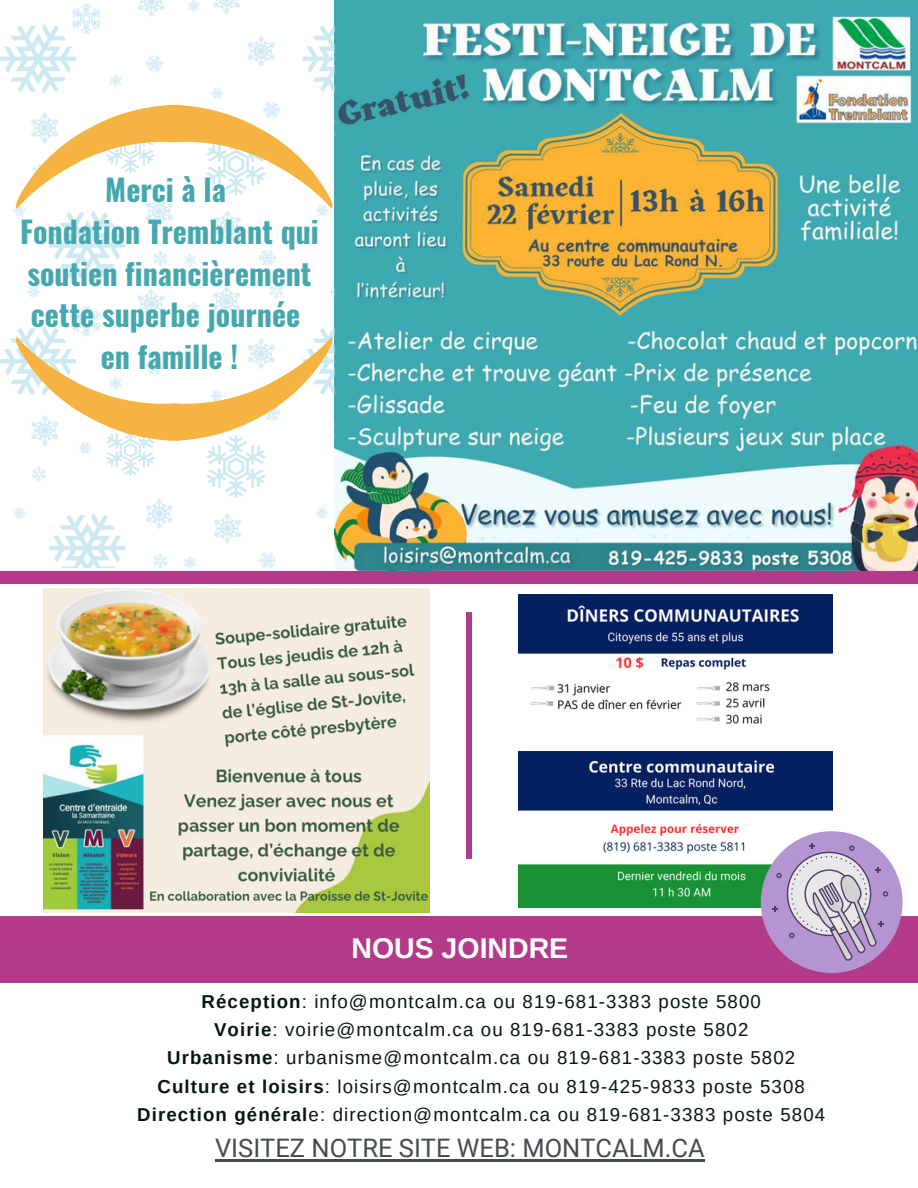
<style>
.page{position:relative;width:918px;height:1188px;background:#fff}
.page>*{position:absolute;margin:0;border:0;box-sizing:border-box;transform-origin:0 0}
.t1{font:700 30px/41.7px "Oswald";color:#45a8af;text-align:center}
.t2{font:700 28.5px "Arimo";color:#fff}
.t3{font:25.5px "Roboto";color:#464d50}
.t4{font:18.6px "Arimo";letter-spacing:.06em;color:#051613}
.s1{font-weight:700}
</style>
<div class="page">
<hr style="left:917px;top:883px;width:1px;height:87px;background:#7ed957">
<div style="left:0;top:916px;width:918px;height:67px;background:#b23a88"></div>
<img style="left:335px;top:0;width:583px;height:571px">
<div style="left:0;top:571px;width:918px;height:13px;background:#b23a88"></div>
<img style="left:44px;top:588px;width:385px;height:324px">
<div style="left:467px;top:613px;width:5px;height:246px;background:#b23a88"></div>
<img style="left:518px;top:594px;width:314px;height:314px">
<img style="left:0;top:0;width:335px;height:567px">
<svg style="left:14px;top:105px;width:320px;height:105px"></svg>
<svg style="left:14px;top:336px;width:320px;height:105px"></svg>
<div style="left:761px;top:831px;width:142px;height:142px;background:#b595d1;border-radius:50%"></div>
<svg style="left:773px;top:843px;width:115px;height:118px"></svg>
<hr style="left:215px;top:1159px;width:490px;height:3px;background:#464d50">
<p class="t1" style="left:20px;top:168px;width:300px">Merci à la<br>Fondation Tremblant qui soutien financièrement cette superbe journée en famille !</p>
<p class="t2" style="left:351px;top:932px;width:218px">NOUS JOINDRE</p>
<p class="t4" style="left:202px;top:991px;width:561px"><span class="s1">Réception</span>: info@montcalm.ca ou 819-681-3383 poste 5800</p>
<p class="t4" style="left:214px;top:1020px;width:536px"><span class="s1">Voirie</span>: voirie@montcalm.ca ou 819-681-3383 poste 5802</p>
<p class="t4" style="left:167px;top:1048px;width:630px"><span class="s1">Urbanisme</span>: urbanisme@montcalm.ca ou 819-681-3383 poste 5802</p>
<p class="t4" style="left:158px;top:1076px;width:649px"><span class="s1">Culture et loisirs</span>: loisirs@montcalm.ca ou 819-425-9833 poste 5308</p>
<p class="t4" style="left:137px;top:1104px;width:690px"><span class="s1">Direction général</span>e: direction@montcalm.ca ou 819-681-3383 poste 5804</p>
<p class="t3" style="left:215px;top:1134px;width:491px">VISITEZ NOTRE SITE WEB: MONTCALM.CA</p>
</div>
